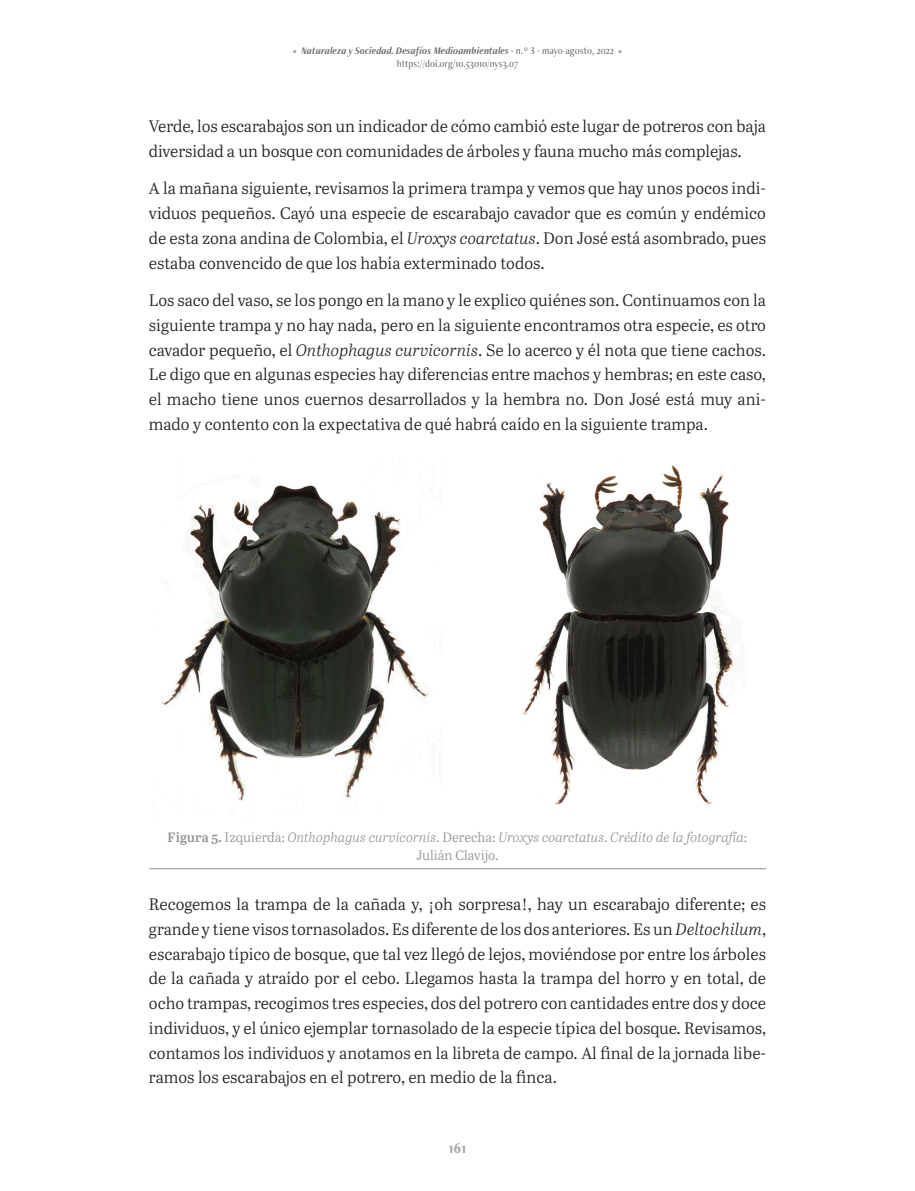
<style>
.page{position:relative;width:915px;height:1191px;background:#fff}
.page>*{position:absolute;margin:0;border:0;box-sizing:border-box;transform-origin:0 0}
.cuerpo-txt{font:16.5px/24.8px "Abril Text Lt";letter-spacing:-.005em;color:#231f20;text-align:justify}
.t1{font:700 15px "Freight Neo Cnd Pro";color:#a8a9ad}
.Leyenda_de_imagen{font:italic 13.5px/18px "Abril Text Lt";color:#939598;text-align:center}
.t2{font:italic 10.5px "Freight Neo Cnd Pro Semi";color:#6c6d70}
.t3{font:10.5px "Freight Neo Cnd Pro";color:#6c6d70}
.t4{font:4.5px "Freight Neo Cnd Pro";color:#a8a9ad}
.s1{font-family:"Freight Neo Cnd Pro";font-style:normal}
.s2{font-style:italic}
.s3{font-family:"Abril Text";font-weight:600;font-style:normal}
.s4{font-style:normal}
</style>
<div class="page">
<hr style="left:149px;top:868px;width:616px;height:1px;background:#939598">
<img style="left:522px;top:465px;width:211px;height:340px">
<img style="left:162px;top:485px;width:266px;height:316px">
<p class="t4" style="left:293px;top:49px;width:5px">T</p>
<p class="t2" style="left:301px;top:45px;width:314px">Naturaleza y Sociedad. Desafíos Medioambientales <span class="s1">· n. º 3 · mayo-agosto, 2022</span></p>
<p class="t4" style="left:618px;top:49px;width:5px">T</p>
<p class="t3" style="left:396px;top:57px;width:123px">https://doi.org/10.53010/nys3.07</p>
<p class="cuerpo-txt" style="left:149px;top:113px;width:618px">Verde, los escarabajos son un indicador de cómo cambió este lugar de potreros con baja diversidad a un bosque con comunidades de árboles y fauna mucho más complejas.</p>
<p class="cuerpo-txt" style="left:149px;top:175px;width:618px">A la mañana siguiente, revisamos la primera trampa y vemos que hay unos pocos indi&shy;viduos pequeños. Cayó una especie de escarabajo cavador que es común y endémico de esta zona andina de Colombia, el <span class="s2">Uroxys coarctatus</span>. Don José está asombrado, pues estaba convencido de que los había exterminado todos.</p>
<p class="cuerpo-txt" style="left:149px;top:287px;width:618px">Los saco del vaso, se los pongo en la mano y le explico quiénes son. Continuamos con la siguiente trampa y no hay nada, pero en la siguiente encontramos otra especie, es otro cavador pequeño, el <span class="s2">Onthophagus curvicornis</span>. Se lo acerco y él nota que tiene cachos.<br>Le digo que en algunas especies hay diferencias entre machos y hembras; en este caso, el macho tiene unos cuernos desarrollados y la hembra no. Don José está muy ani&shy;mado y contento con la expectativa de qué habrá caído en la siguiente trampa.</p>
<p class="Leyenda_de_imagen" style="left:167px;top:827px;width:581px"><span class="s3">Figura 5.</span> <span class="s4">Izquierda:</span> Onthophagus curvicornis<span class="s4">. Derecha:</span> Uroxys coarctatus<span class="s4">.</span> Crédito de la fotografía<span class="s4">:<br>Julián Clavijo.</span></p>
<p class="cuerpo-txt" style="left:149px;top:891px;width:618px">Recogemos la trampa de la cañada y, ¡oh sorpresa!, hay un escarabajo diferente; es grande y tiene visos tornasolados. Es diferente de los dos anteriores. Es un <span class="s2">Deltochilum</span>, escarabajo típico de bosque, que tal vez llegó de lejos, moviéndose por entre los árboles de la cañada y atraído por el cebo. Llegamos hasta la trampa del horro y en total, de ocho trampas, recogimos tres especies, dos del potrero con cantidades entre dos y doce individuos, y el único ejemplar tornasolado de la especie típica del bosque. Revisamos, contamos los individuos y anotamos en la libreta de campo. Al final de la jornada libe&shy;ramos los escarabajos en el potrero, en medio de la finca.</p>
<p class="t1" style="left:448px;top:1139px;width:19px">161</p>
</div>
